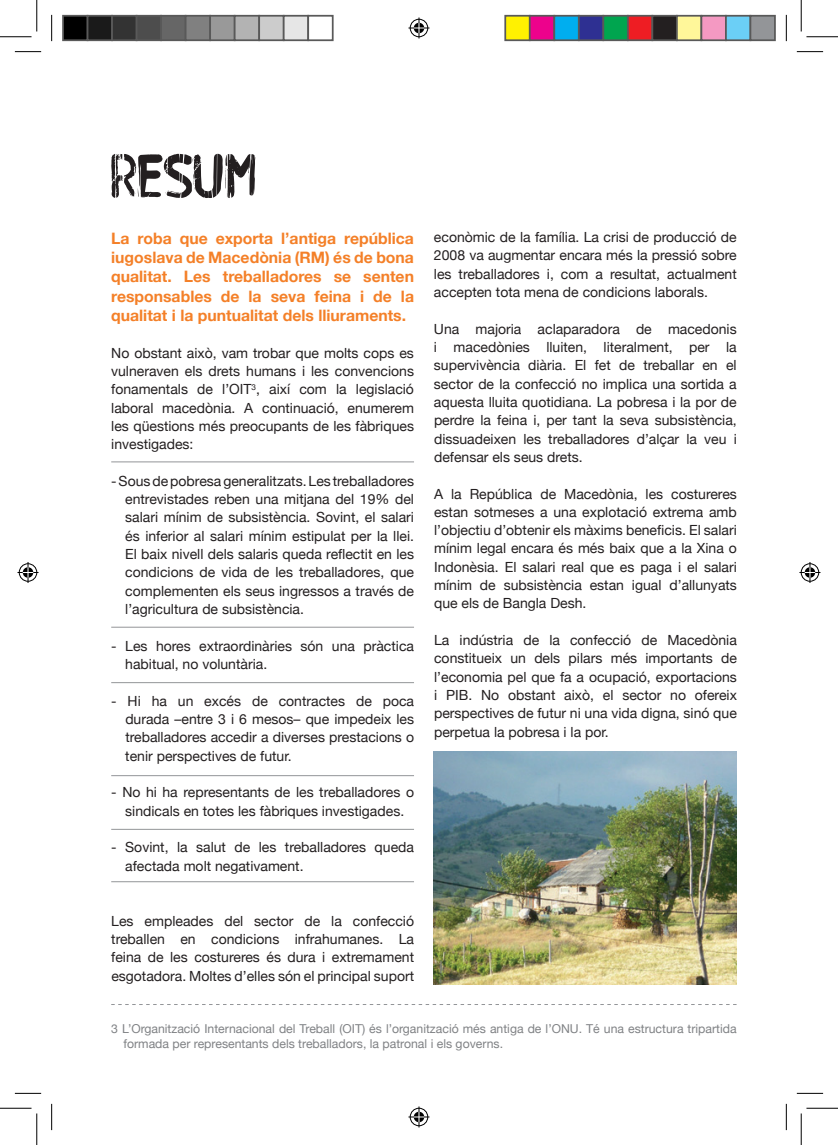
<style>
.page{position:relative;width:838px;height:1145px;background:#fff}
.page>*{position:absolute;margin:0;border:0;box-sizing:border-box;transform-origin:0 0}
.t1{font:63px "BA Wet Paint";letter-spacing:-.01em;color:#231f20}
.t2{font:700 15.75px/19.2px "Helvetica Neue";color:#f48028;text-align:justify}
.t3{font:14px/18.4px "Helvetica Neue";color:#231f20;text-align:justify}
.t4{font:12.25px/15.8px "Helvetica Neue";color:#808285}
</style>
<div class="page">
<svg style="left:111px;top:1004px;width:625px;height:1px"></svg>
<hr style="left:111px;top:461px;width:303px;height:1px;background:#939598">
<hr style="left:111px;top:627px;width:303px;height:1px;background:#939598">
<hr style="left:111px;top:682px;width:303px;height:1px;background:#939598">
<hr style="left:111px;top:881px;width:303px;height:1px;background:#939598">
<hr style="left:111px;top:775px;width:303px;height:1px;background:#939598">
<hr style="left:111px;top:829px;width:303px;height:1px;background:#939598">
<img style="left:434px;top:751px;width:302px;height:233px">
<svg style="left:15px;top:51px;width:26px;height:1px"></svg>
<svg style="left:796px;top:51px;width:27px;height:1px"></svg>
<svg style="left:15px;top:1093px;width:26px;height:1px"></svg>
<svg style="left:796px;top:1093px;width:27px;height:1px"></svg>
<svg style="left:51px;top:15px;width:1px;height:26px"></svg>
<svg style="left:51px;top:1104px;width:1px;height:26px"></svg>
<svg style="left:786px;top:15px;width:1px;height:26px"></svg>
<svg style="left:786px;top:1104px;width:1px;height:26px"></svg>
<hr style="left:0;top:36px;width:32px;height:1px;background:#000">
<hr style="left:806px;top:36px;width:31px;height:1px;background:#000">
<hr style="left:0;top:1108px;width:32px;height:1px;background:#000">
<hr style="left:806px;top:1108px;width:31px;height:1px;background:#000">
<hr style="left:36px;top:0;width:1px;height:31px;background:#000">
<hr style="left:36px;top:1113px;width:1px;height:32px;background:#000">
<hr style="left:800px;top:0;width:1px;height:31px;background:#000">
<hr style="left:800px;top:1113px;width:1px;height:32px;background:#000">
<svg style="left:408px;top:18px;width:21px;height:21px"></svg>
<svg style="left:408px;top:1106px;width:21px;height:21px"></svg>
<svg style="left:18px;top:562px;width:21px;height:21px"></svg>
<svg style="left:799px;top:562px;width:21px;height:21px"></svg>
<div style="left:63px;top:16px;width:25px;height:24px;background:#000"></div>
<div style="left:62px;top:15px;width:26px;height:26px;border:2px solid #595959"></div>
<div style="left:88px;top:16px;width:24px;height:24px;background:#1a1a1a"></div>
<div style="left:87px;top:15px;width:26px;height:26px;border:2px solid #595959"></div>
<div style="left:112px;top:16px;width:25px;height:24px;background:#333"></div>
<div style="left:111px;top:15px;width:26px;height:26px;border:2px solid #595959"></div>
<div style="left:137px;top:16px;width:24px;height:24px;background:#4d4d4d"></div>
<div style="left:136px;top:15px;width:26px;height:26px;border:2px solid #595959"></div>
<div style="left:161px;top:16px;width:25px;height:24px;background:#666"></div>
<div style="left:160px;top:15px;width:26px;height:26px;border:2px solid #595959"></div>
<div style="left:186px;top:16px;width:24px;height:24px;background:#808080"></div>
<div style="left:185px;top:15px;width:26px;height:26px;border:2px solid #595959"></div>
<div style="left:210px;top:16px;width:25px;height:24px;background:#999"></div>
<div style="left:209px;top:15px;width:26px;height:26px;border:2px solid #595959"></div>
<div style="left:235px;top:16px;width:24px;height:24px;background:#b3b3b3"></div>
<div style="left:234px;top:15px;width:26px;height:26px;border:2px solid #595959"></div>
<div style="left:259px;top:16px;width:25px;height:24px;background:#ccc"></div>
<div style="left:258px;top:15px;width:26px;height:26px;border:2px solid #595959"></div>
<div style="left:284px;top:16px;width:24px;height:24px;background:#e6e6e6"></div>
<div style="left:283px;top:15px;width:26px;height:26px;border:2px solid #595959"></div>
<div style="left:307px;top:15px;width:26px;height:26px;border:2px solid #595959"></div>
<div style="left:505px;top:16px;width:24px;height:24px;background:#fff101"></div>
<div style="left:504px;top:15px;width:26px;height:26px;border:2px solid #595959"></div>
<div style="left:529px;top:16px;width:25px;height:24px;background:#ed028c"></div>
<div style="left:529px;top:15px;width:26px;height:26px;border:2px solid #595959"></div>
<div style="left:554px;top:16px;width:24px;height:24px;background:#00aeef"></div>
<div style="left:553px;top:15px;width:26px;height:26px;border:2px solid #595959"></div>
<div style="left:578px;top:16px;width:25px;height:24px;background:#2e3092"></div>
<div style="left:578px;top:15px;width:26px;height:26px;border:2px solid #595959"></div>
<div style="left:603px;top:16px;width:24px;height:24px;background:#00a54f"></div>
<div style="left:602px;top:15px;width:26px;height:26px;border:2px solid #595959"></div>
<div style="left:627px;top:16px;width:25px;height:24px;background:#ee1d23"></div>
<div style="left:627px;top:15px;width:26px;height:26px;border:2px solid #595959"></div>
<div style="left:652px;top:16px;width:24px;height:24px;background:#231f20"></div>
<div style="left:651px;top:15px;width:26px;height:26px;border:2px solid #595959"></div>
<div style="left:676px;top:16px;width:25px;height:24px;background:#fff79a"></div>
<div style="left:676px;top:15px;width:26px;height:26px;border:2px solid #595959"></div>
<div style="left:701px;top:16px;width:24px;height:24px;background:#f499c2"></div>
<div style="left:700px;top:15px;width:26px;height:26px;border:2px solid #595959"></div>
<div style="left:725px;top:16px;width:25px;height:24px;background:#6bcff6"></div>
<div style="left:725px;top:15px;width:26px;height:26px;border:2px solid #595959"></div>
<div style="left:750px;top:16px;width:24px;height:24px;background:#939598"></div>
<div style="left:749px;top:15px;width:26px;height:26px;border:2px solid #595959"></div>
<h1 class="t1" style="left:111px;top:140px;width:147px">RESUM</h1>
<p class="t2" style="left:111px;top:228px;width:304px">La roba que exporta l’antiga república iugoslava de Macedònia (RM) és de bona qualitat. Les treballadores se senten responsables de la seva feina i de la qualitat i la puntualitat dels lliuraments.</p>
<p class="t3" style="left:111px;top:343px;width:304px">No obstant això, vam trobar que molts cops es vulneraven els drets humans i les convencions fonamentals de l’OIT<sup>3</sup>, així com la legislació laboral macedònia. A continuació, enumerem les qüestions més preocupants de les fàbriques investigades:</p>
<p class="t3" style="left:125px;top:471px;width:290px;text-indent:-14px">-Sousdepobresageneralitzats.Les treballadores entrevistades reben una mitjana del 19% del salari mínim de subsistència. Sovint, el salari és inferior al salari mínim estipulat per la llei.<br>El baix nivell dels salaris queda reflectit en les condicions de vida de les treballadores, que complementen els seus ingressos a través de l’agricultura de subsistència.</p>
<p class="t3" style="left:125px;top:636px;width:290px;text-indent:-14px">- Les hores extraordinàries són una pràctica habitual, no voluntària.</p>
<p class="t3" style="left:125px;top:691px;width:290px;text-indent:-14px">- Hi ha un excés de contractes de poca durada –entre 3 i 6 mesos– que impedeix les treballadores accedir a diverses prestacions o tenir perspectives de futur.</p>
<p class="t3" style="left:111px;top:783px;width:304px;text-align:center">- No hi ha representants de les treballadores o sindicals en totes les fàbriques investigades.</p>
<p class="t3" style="left:125px;top:838px;width:290px;text-indent:-14px">- Sovint, la salut de les treballadores queda afectada molt negativament.</p>
<p class="t3" style="left:111px;top:911px;width:304px">Les empleades del sector de la confecció treballen en condicions infrahumanes. La feina de les costureres és dura i extremament esgotadora. Moltes d’elles són el principal suport</p>
<p class="t3" style="left:434px;top:228px;width:304px">econòmic de la família. La crisi de producció de 2008 va augmentar encara més la pressió sobre les treballadores i, com a resultat, actualment accepten tota mena de condicions laborals.</p>
<p class="t3" style="left:434px;top:319px;width:304px">Una majoria aclaparadora de macedonis i macedònies lluiten, literalment, per la supervivència diària. El fet de treballar en el sector de la confecció no implica una sortida a aquesta lluita quotidiana. La pobresa i la por de perdre la feina i, per tant la seva subsistència, dissuadeixen les treballadores d’alçar la veu i defensar els seus drets.</p>
<p class="t3" style="left:434px;top:484px;width:304px">A la República de Macedònia, les costureres estan sotmeses a una explotació extrema amb l’objectiu d’obtenir els màxims beneficis. El salari mínim legal encara és més baix que a la Xina o Indonèsia. El salari real que es paga i el salari mínim de subsistència estan igual d’allunyats que els de Bangla Desh.</p>
<p class="t3" style="left:434px;top:631px;width:304px">La indústria de la confecció de Macedònia constitueix un dels pilars més importants de l’economia pel que fa a ocupació, exportacions i PIB. No obstant això, el sector no ofereix perspectives de futur ni una vida digna, sinó que perpetua la pobresa i la por.</p>
<p class="t4" style="left:123px;top:1020px;width:614px;text-indent:-12px">3 L’Organització Internacional del Treball (OIT) és l’organització més antiga de l’ONU. Té una estructura tripartida formada per representants dels treballadors, la patronal i els governs.</p>
</div>
